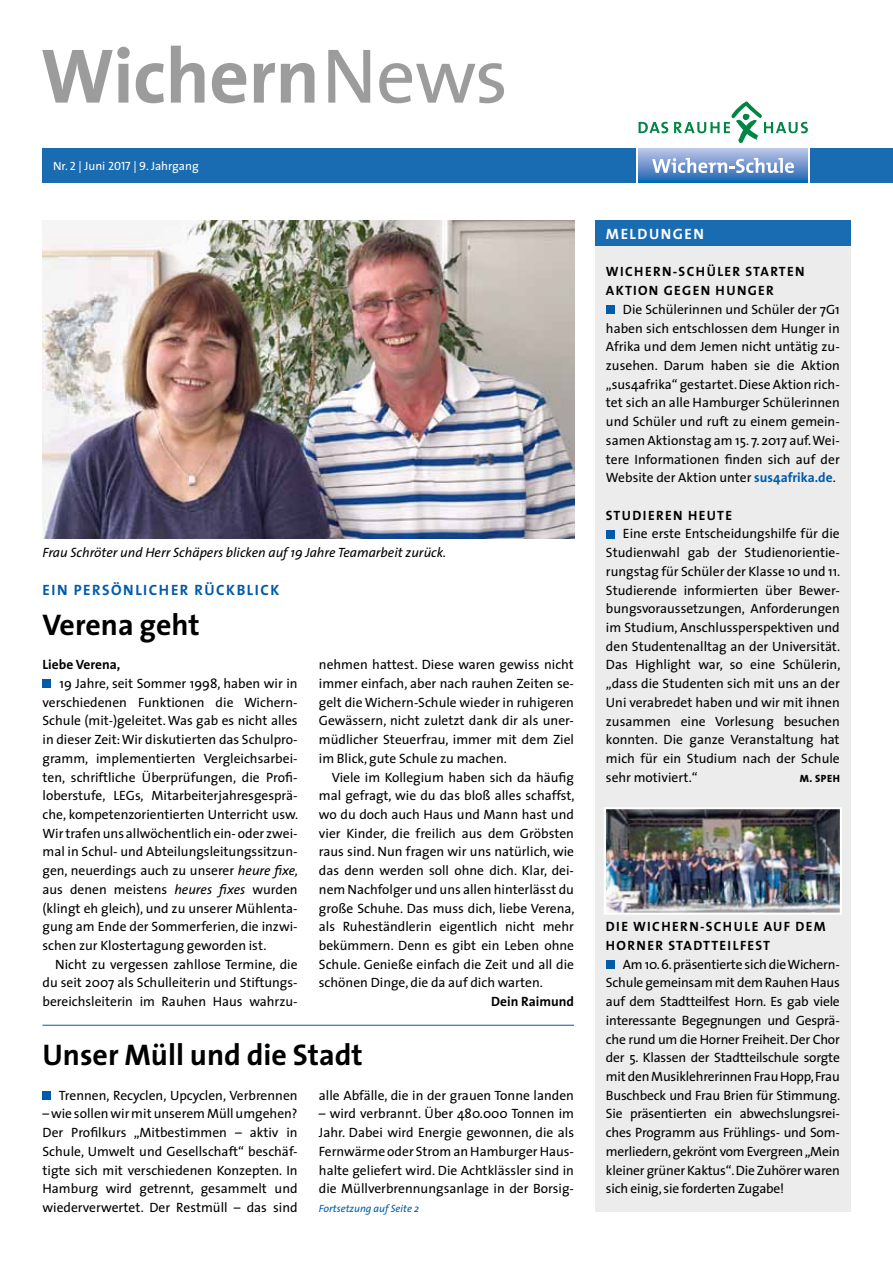
<style>
.page{position:relative;width:893px;height:1263px;background:#fff}
.page>*{position:absolute;margin:0;border:0;box-sizing:border-box;transform-origin:0 0}
.t1{font:700 78px "The Sans";letter-spacing:-.01em;color:#9c9c9d}
.t2{font:700 30px "The Sans";color:#000}
.t3{font:15px "The Sans Bold Caps";letter-spacing:.1em;color:#005ba9}
.t4{font:15px "The Sans Bold Caps";letter-spacing:.1em;color:#fff}
.t5{font:13.5px/18.8px "The Sans";color:#000;text-align:justify}
.t6{font:13.5px/18.8px "The Sans Bold Caps";letter-spacing:.1em;color:#000}
.t7{font:italic 13.5px "The Sans";color:#000}
.t8{font:700 13.5px "The Sans";color:#000}
.t9{font:12px "The Sans";color:#fff}
.t10{font:italic 10.5px "The Sans";color:#005ba9}
.t11{font:800 10.5px "The Sans";color:#000}
.s1{font-weight:400}
.s2{font-family:"The Sans Caps"}
.s3{font-style:italic}
.s4{font-weight:700;color:#005ba9}
</style>
<div class="page">
<div style="left:43px;top:149px;width:850px;height:34px;background:#1a6cb2"></div>
<svg style="left:636px;top:148px;width:174px;height:35px"></svg>
<hr style="left:639px;top:149px;width:169px;height:1px;background:#b9c6e7">
<hr style="left:639px;top:150px;width:169px;height:1px;background:#b6c3e5">
<hr style="left:639px;top:151px;width:169px;height:1px;background:#b1c0e3">
<hr style="left:639px;top:152px;width:169px;height:1px;background:#adbde2">
<hr style="left:639px;top:153px;width:169px;height:1px;background:#a9b9e0">
<hr style="left:639px;top:154px;width:169px;height:1px;background:#a5b7df">
<hr style="left:639px;top:155px;width:169px;height:1px;background:#a0b3dd">
<hr style="left:639px;top:156px;width:169px;height:1px;background:#9cb1dc">
<hr style="left:639px;top:157px;width:169px;height:1px;background:#97adda">
<hr style="left:639px;top:158px;width:169px;height:1px;background:#93abd9">
<hr style="left:639px;top:159px;width:169px;height:1px;background:#8fa7d7">
<hr style="left:639px;top:160px;width:169px;height:1px;background:#89a4d5">
<hr style="left:639px;top:161px;width:169px;height:1px;background:#86a1d4">
<hr style="left:639px;top:162px;width:169px;height:1px;background:#819ed2">
<hr style="left:639px;top:163px;width:169px;height:1px;background:#7c9bd1">
<hr style="left:639px;top:164px;width:169px;height:1px;background:#7798cf">
<hr style="left:639px;top:165px;width:169px;height:1px;background:#7395ce">
<hr style="left:639px;top:166px;width:169px;height:1px;background:#6d92cc">
<hr style="left:639px;top:167px;width:169px;height:1px;background:#6990ca">
<hr style="left:639px;top:168px;width:169px;height:1px;background:#638cc8">
<hr style="left:639px;top:169px;width:169px;height:1px;background:#5f8ac7">
<hr style="left:639px;top:170px;width:169px;height:1px;background:#5987c5">
<hr style="left:639px;top:171px;width:169px;height:1px;background:#5484c4">
<hr style="left:639px;top:172px;width:169px;height:1px;background:#4e81c2">
<hr style="left:639px;top:173px;width:169px;height:1px;background:#497fc1">
<hr style="left:639px;top:174px;width:169px;height:1px;background:#437cbf">
<hr style="left:639px;top:175px;width:169px;height:1px;background:#3d7abe">
<hr style="left:639px;top:176px;width:169px;height:1px;background:#3677bc">
<hr style="left:639px;top:177px;width:169px;height:1px;background:#3075bb">
<hr style="left:639px;top:178px;width:169px;height:1px;background:#2872b9">
<hr style="left:639px;top:179px;width:169px;height:1px;background:#1e6fb7">
<hr style="left:639px;top:180px;width:169px;height:1px;background:#136db6">
<hr style="left:639px;top:181px;width:169px;height:1px;background:#006ab4">
<hr style="left:639px;top:182px;width:169px;height:1px;background:#0068b2">
<hr style="left:639px;top:183px;width:169px;height:1px;background:#0068b2">
<svg style="left:652px;top:158px;width:142px;height:15px"></svg>
<div style="left:43px;top:1091px;width:8px;height:9px;background:#005ba9"></div>
<svg style="left:639px;top:122px;width:29px;height:11px"></svg>
<svg style="left:674px;top:101px;width:134px;height:42px"></svg>
<img style="left:43px;top:220px;width:531px;height:318px">
<div style="left:595px;top:229px;width:255px;height:983px;background:#ececec"></div>
<div style="left:595px;top:220px;width:255px;height:26px;background:#1a6cb2"></div>
<div style="left:606px;top:305px;width:8px;height:9px;background:#005ba9"></div>
<div style="left:606px;top:530px;width:8px;height:8px;background:#005ba9"></div>
<div style="left:606px;top:960px;width:8px;height:9px;background:#005ba9"></div>
<div style="left:43px;top:679px;width:8px;height:9px;background:#005ba9"></div>
<hr style="left:43px;top:1025px;width:531px;height:1px;background:#005ba9">
<img style="left:604px;top:807px;width:238px;height:108px">
<h1 class="t1" style="left:40px;top:11px;width:469px">Wichern<span class="s1">News</span></h1>
<p class="t9" style="left:53px;top:156px;width:147px">Nr. <span class="s2">2</span> | Juni <span class="s2">2017 | 9.</span> Jahrgang</p>
<p class="t7" style="left:43px;top:541px;width:405px">Frau Schröter und Herr Schäpers blicken auf 19 Jahre Teamarbeit zurück.</p>
<p class="t3" style="left:43px;top:577px;width:238px">EIN PERSÖNLICHER RÜCKBLICK</p>
<h2 class="t2" style="left:43px;top:600px;width:159px">Verena geht</h2>
<p class="t8" style="left:43px;top:653px;width:79px">Liebe Verena,</p>
<p class="t5" style="left:43px;top:674px;width:257px;text-indent:17px">19 Jahre, seit Sommer 1998, haben wir in verschiedenen Funktionen die Wichern-Schule (mit-)geleitet. Was gab es nicht alles in dieser Zeit: Wir diskutierten das Schulpro&shy;gramm, implementierten Vergleichsarbei&shy;ten, schriftliche Überprüfungen, die Profi&shy;loberstufe, LEGs, Mitarbeiterjahresgesprä&shy;che, kompetenzorientierten Unterricht usw.<br>Wir trafen uns allwöchentlich ein- oder zwei&shy;mal in Schul- und Abteilungsleitungssitzun&shy;gen, neuerdings auch zu unserer <span class="s3">heure fixe, </span>aus denen meistens <span class="s3">heures fixes</span> wurden (klingt eh gleich), und zu unserer Mühlenta&shy;gung am Ende der Sommerferien, die inzwi&shy;schen zur Klostertagung geworden ist.</p>
<p class="t5" style="left:43px;top:954px;width:257px;text-indent:13px">Nicht zu vergessen zahllose Termine, die du seit 2007 als Schulleiterin und Stiftungs&shy;bereichsleiterin im Rauhen Haus wahrzu-</p>
<p class="t5" style="left:319px;top:655px;width:257px">nehmen hattest. Diese waren gewiss nicht immer einfach, aber nach rauhen Zeiten se&shy;gelt die Wichern-Schule wieder in ruhigeren Gewässern, nicht zuletzt dank dir als uner&shy;müdlicher Steuerfrau, immer mit dem Ziel im Blick, gute Schule zu machen.</p>
<p class="t5" style="left:319px;top:767px;width:257px;text-indent:13px">Viele im Kollegium haben sich da häufig mal gefragt, wie du das bloß alles schaffst, wo du doch auch Haus und Mann hast und vier Kinder, die freilich aus dem Gröbsten raus sind. Nun fragen wir uns natürlich, wie das denn werden soll ohne dich. Klar, dei&shy;nem Nachfolger und uns allen hinterlässt du große Schuhe. Das muss dich, liebe Verena, als Ruheständlerin eigentlich nicht mehr bekümmern. Denn es gibt ein Leben ohne Schule. Genieße einfach die Zeit und all die schönen Dinge, die da auf dich warten.</p>
<p class="t8" style="left:491px;top:990px;width:84px">Dein Raimund</p>
<h2 class="t2" style="left:43px;top:1030px;width:322px">Unser Müll und die Stadt</h2>
<p class="t5" style="left:319px;top:1085px;width:257px">alle Abfälle, die in der grauen Tonne landen</p>
<p class="t5" style="left:319px;top:1104px;width:257px">– wird verbrannt. Über 480.000 Tonnen im Jahr. Dabei wird Energie gewonnen, die als Fernwärme oder Strom an Hamburger Haus&shy;halte geliefert wird. Die Achtklässler sind in die Müllverbrennungsanlage in der Borsig-</p>
<p class="t5" style="left:59px;top:1085px;width:240px">Trennen, Recyclen, Upcyclen, Verbrennen</p>
<p class="t5" style="left:43px;top:1104px;width:257px">– wie sollen wir mit unserem Müll umgehen?<br>Der Profilkurs „Mitbestimmen – aktiv in Schule, Umwelt und Gesellschaft“ beschäf&shy;tigte sich mit verschiedenen Konzepten. In Hamburg wird getrennt, gesammelt und wiederverwertet. Der Restmüll – das sind</p>
<p class="t10" style="left:319px;top:1200px;width:102px">Fortsetzung auf Seite 2</p>
<p class="t4" style="left:606px;top:221px;width:99px">MELDUNGEN</p>
<p class="t6" style="left:606px;top:262px;width:200px">WICHERN-SCHÜLER STARTEN<br>AKTION GEGEN H UNGER</p>
<p class="t5" style="left:606px;top:299px;width:235px;text-indent:17px">Die Schülerinnen und Schüler der 7G1 haben sich entschlossen dem Hunger in Afrika und dem Jemen nicht untätig zu&shy;zusehen. Darum haben sie die Aktion „sus4afrika“ gestartet. Diese Aktion rich&shy;tet sich an alle Hamburger Schülerinnen und Schüler und ruft zu einem gemein&shy;samen Aktionstag am 15. 7. 2017 auf. Wei&shy;tere Informationen finden sich auf der Website der Aktion unter <span class="s4">sus4afrika.de</span>.</p>
<p class="t6" style="left:606px;top:505px;width:128px">STUDIEREN HEUTE</p>
<p class="t5" style="left:606px;top:524px;width:236px;text-indent:17px">Eine erste Entscheidungshilfe für die Studienwahl gab der Studienorientie&shy;rungstag für Schüler der Klasse 10 und 11.<br>Studierende informierten über Bewer&shy;bungsvoraussetzungen, Anforderungen im Studium, Anschlussperspektiven und den Studentenalltag an der Universität.<br>Das Highlight war, so eine Schülerin, „dass die Studenten sich mit uns an der Uni verabredet haben und wir mit ihnen zusammen eine Vorlesung besuchen konnten. Die ganze Veranstaltung hat mich für ein Studium nach der Schule sehr motiviert.“</p>
<p class="t11" style="left:800px;top:769px;width:42px">M. Speh</p>
<p class="t6" style="left:606px;top:917px;width:220px">DIE WICHERN-SCHULE AUF DEM<br>HORNER STADTTEILFEST</p>
<p class="t5" style="left:606px;top:954px;width:236px;text-indent:17px">Am 10. 6. präsentierte sich die Wichern-Schule gemeinsam mit dem Rauhen Haus auf dem Stadtteilfest Horn. Es gab viele interessante Begegnungen und Gesprä&shy;che rund um die Horner Freiheit. Der Chor der 5. Klassen der Stadtteilschule sorgte mit den Musiklehrerinnen Frau Hopp, Frau Buschbeck und Frau Brien für Stimmung.<br>Sie präsentierten ein abwechslungsrei&shy;ches Programm aus Frühlings- und Som&shy;merliedern, gekrönt vom Evergreen „Mein kleiner grüner Kaktus“. Die Zuhörer waren sich einig, sie forderten Zugabe!</p>
</div>
